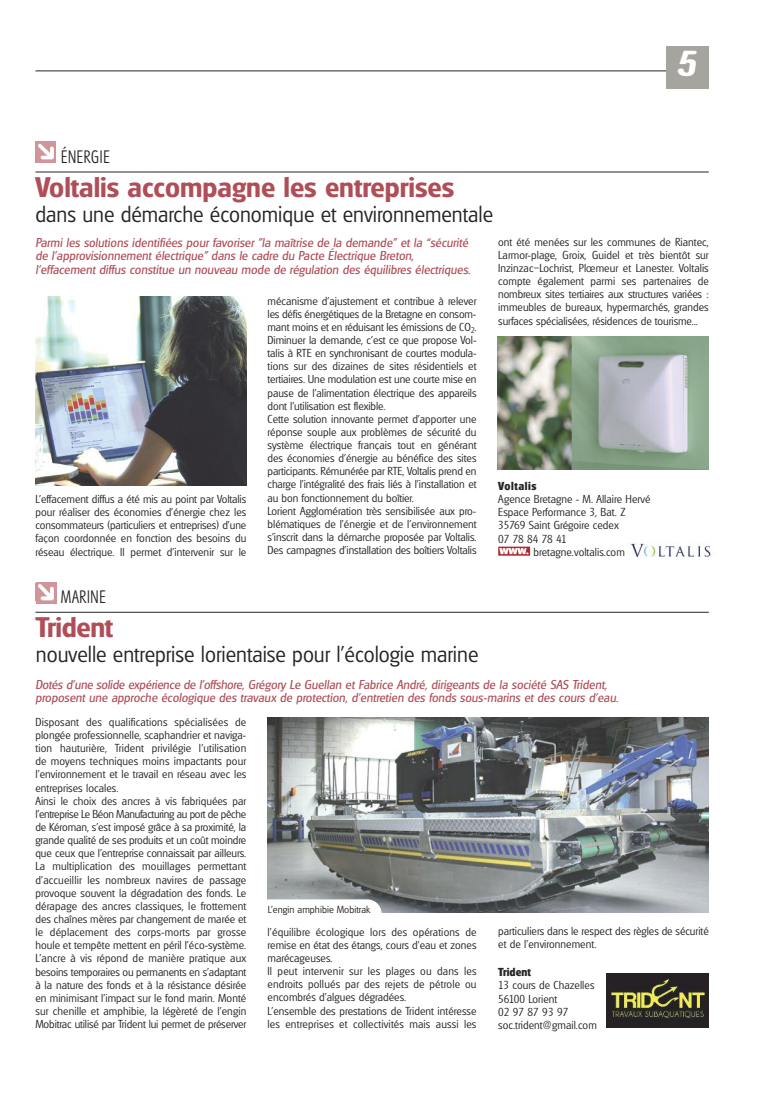
<style>
.page{position:relative;width:762px;height:1099px;background:#fff}
.page>*{position:absolute;margin:0;border:0;box-sizing:border-box;transform-origin:0 0}
.t1{font:700 39.38px "Hangover";color:#fff;scale:1.26 1}
.t2{font:600 27.5px "Glasgow";color:#b04e58;scale:1.04 1}
.t3{font:300 22.5px "Glasgow";color:#272627;scale:.96 1}
.t4{font:300 17.5px "Glasgow";letter-spacing:.05em;color:#272627;scale:.8 1}
.t5{font:italic 12.5px/13.8px "Glasgow";letter-spacing:.005em;color:#b04e58}
.t6{font:300 11.25px/13.1px "Glasgow";letter-spacing:.005em;color:#272627}
.t7{font:700 11.25px "Glasgow";letter-spacing:.05em;color:#272627}
.t8{font:700 11.25px "Glasgow";letter-spacing:.015em;color:#272627}
.t9{font:300 10px "Glasgow";letter-spacing:.005em;color:#272627}
</style>
<div class="page">
<img style="left:268px;top:717px;width:441px;height:195px">
<div style="left:225px;top:899px;width:157px;height:37px;background:#fff;border-radius:14px"></div>
<hr style="left:35px;top:71px;width:656px;height:1px;background:#272627">
<div style="left:667px;top:46px;width:42px;height:43px;background:#a5a49f"></div>
<div style="left:35px;top:141px;width:21px;height:22px;background:#d0959b"></div>
<img style="left:38px;top:143px;width:16px;height:17px">
<hr style="left:35px;top:172px;width:674px;height:1px;background:#272627">
<img style="left:35px;top:296px;width:211px;height:189px">
<img style="left:498px;top:337px;width:211px;height:132px">
<svg style="left:498px;top:546px;width:32px;height:9px"></svg>
<hr style="left:35px;top:612px;width:674px;height:1px;background:#272627">
<svg style="left:36px;top:582px;width:21px;height:21px"></svg>
<img style="left:36px;top:584px;width:21px;height:16px">
<img style="left:630px;top:543px;width:81px;height:15px">
<img style="left:606px;top:973px;width:103px;height:54px">
<h3 class="t4" style="left:61px;top:146px;width:62px">ÉNERGIE</h3>
<h2 class="t2" style="left:35px;top:171px;width:404px">Voltalis accompagne les entreprises</h2>
<h3 class="t3" style="left:35px;top:201px;width:478px">dans une démarche économique et environnementale</h3>
<h1 class="t1" style="left:677px;top:43px;width:18px">5</h1>
<p class="t5" style="left:35px;top:235px;width:437px">Parmi les solutions identifiées pour favoriser ”la maîtrise de la demande” et la “sécurité de l’approvisionnement électrique” dans le cadre du Pacte Électrique Breton, l’effacement diffus constitue un nouveau mode de régulation des équilibres électriques.</p>
<p class="t6" style="left:35px;top:492px;width:212px;text-align:justify">L’effacement diffus a été mis au point par Voltalis pour réaliser des économies d’énergie chez les consommateurs (particuliers et entreprises) d’une façon coordonnée en fonction des besoins du réseau électrique. Il permet d’intervenir sur le</p>
<h3 class="t4" style="left:61px;top:586px;width:58px">MARINE</h3>
<p class="t6" style="left:268px;top:294px;width:210px">mécanisme d’ajustement et contribue à relever les défis énergétiques de la Bretagne en consom&shy;mant moins et en réduisant les émissions de CO<sub>2</sub>.<br>Diminuer la demande, c’est ce que propose Vol&shy;talis à RTE en synchronisant de courtes modula&shy;tions sur des dizaines de sites résidentiels et tertiaires. Une modulation est une courte mise en pause de l’alimentation électrique des appareils dont l’utilisation est flexible.<br>Cette solution innovante permet d’apporter une réponse souple aux problèmes de sécurité du système électrique français tout en générant des économies d’énergie au bénéfice des sites participants. Rémunérée par RTE, Voltalis prend en charge l’intégralité des frais liés à l’installation et au bon fonctionnement du boîtier.<br>Lorient Agglomération très sensibilisée aux pro&shy;blématiques de l’énergie et de l’environnement s’inscrit dans la démarche proposée par Voltalis.<br>Des campagnes d’installation des boîtiers Voltalis</p>
<h2 class="t2" style="left:36px;top:611px;width:76px">Trident</h2>
<h3 class="t3" style="left:36px;top:641px;width:462px">nouvelle entreprise lorientaise pour l’écologie marine</h3>
<p class="t6" style="left:498px;top:235px;width:212px;text-align:justify">ont été menées sur les communes de Riantec, Larmor-plage, Groix, Guidel et très bientôt sur Inzinzac–Lochrist, Plœmeur et Lanester. Voltalis compte également parmi ses partenaires de nombreux sites tertiaires aux structures variées : immeubles de bureaux, hypermarchés, grandes surfaces spécialisées, résidences de tourisme...</p>
<p class="t7" style="left:498px;top:479px;width:40px">Voltalis</p>
<p class="t6" style="left:498px;top:492px;width:154px">Agence Bretagne - M. Allaire Hervé</p>
<p class="t6" style="left:498px;top:506px;width:129px">Espace Performance 3, Bat. Z</p>
<p class="t6" style="left:498px;top:519px;width:122px">35769 Saint Grégoire cedex</p>
<p class="t6" style="left:498px;top:532px;width:70px">07 78 84 78 41</p>
<p class="t6" style="left:533px;top:545px;width:93px">bretagne.voltalis.com</p>
<p class="t5" style="left:35px;top:677px;width:584px">Dotés d’une solide expérience de l’offshore, Grégory Le Guellan et Fabrice André, dirigeants de la société SAS Trident, proposent une approche écologique des travaux de protection, d'entretien des fonds sous-marins et des cours d’eau.</p>
<p class="t6" style="left:35px;top:715px;width:212px">Disposant des qualifications spécialisées de plongée professionnelle, scaphandrier et naviga&shy;tion hauturière, Trident privilégie l’utilisation de moyens techniques moins impactants pour l’environnement et le travail en réseau avec les entreprises locales.<br>Ainsi le choix des ancres à vis fabriquées par l’entreprise Le Béon Manufacturing au port de pêche de Kéroman, s’est imposé grâce à sa proximité, la grande qualité de ses produits et un coût moindre que ceux que l’entreprise connaissait par ailleurs.<br>La multiplication des mouillages permettant d’accueillir les nombreux navires de passage provoque souvent la dégradation des fonds. Le dérapage des ancres classiques, le frottement des chaînes mères par changement de marée et le déplacement des corps-morts par grosse houle et tempête mettent en péril l’éco-système.<br>L’ancre à vis répond de manière pratique aux besoins temporaires ou permanents en s’adaptant à la nature des fonds et à la résistance désirée en minimisant l’impact sur le fond marin. Monté sur chenille et amphibie, la légèreté de l’engin Mobitrac utilisé par Trident lui permet de préserver</p>
<p class="t9" style="left:268px;top:903px;width:104px">L’engin amphibie Mobitrak</p>
<p class="t6" style="left:268px;top:925px;width:210px">l’équilibre écologique lors des opérations de remise en état des étangs, cours d’eau et zones marécageuses.<br>Il peut intervenir sur les plages ou dans les endroits pollués par des rejets de pétrole ou encombrés d’algues dégradées.<br>L’ensemble des prestations de Trident intéresse les entreprises et collectivités mais aussi les</p>
<p class="t6" style="left:498px;top:924px;width:212px">particuliers dans le respect des règles de sécurité et de l’environnement.</p>
<p class="t8" style="left:498px;top:965px;width:34px">Trident</p>
<p class="t6" style="left:498px;top:979px;width:100px">13 cours de Chazelles<br>56100 Lorient<br>02 97 87 93 97 soc.trident@gmail.com</p>
</div>
